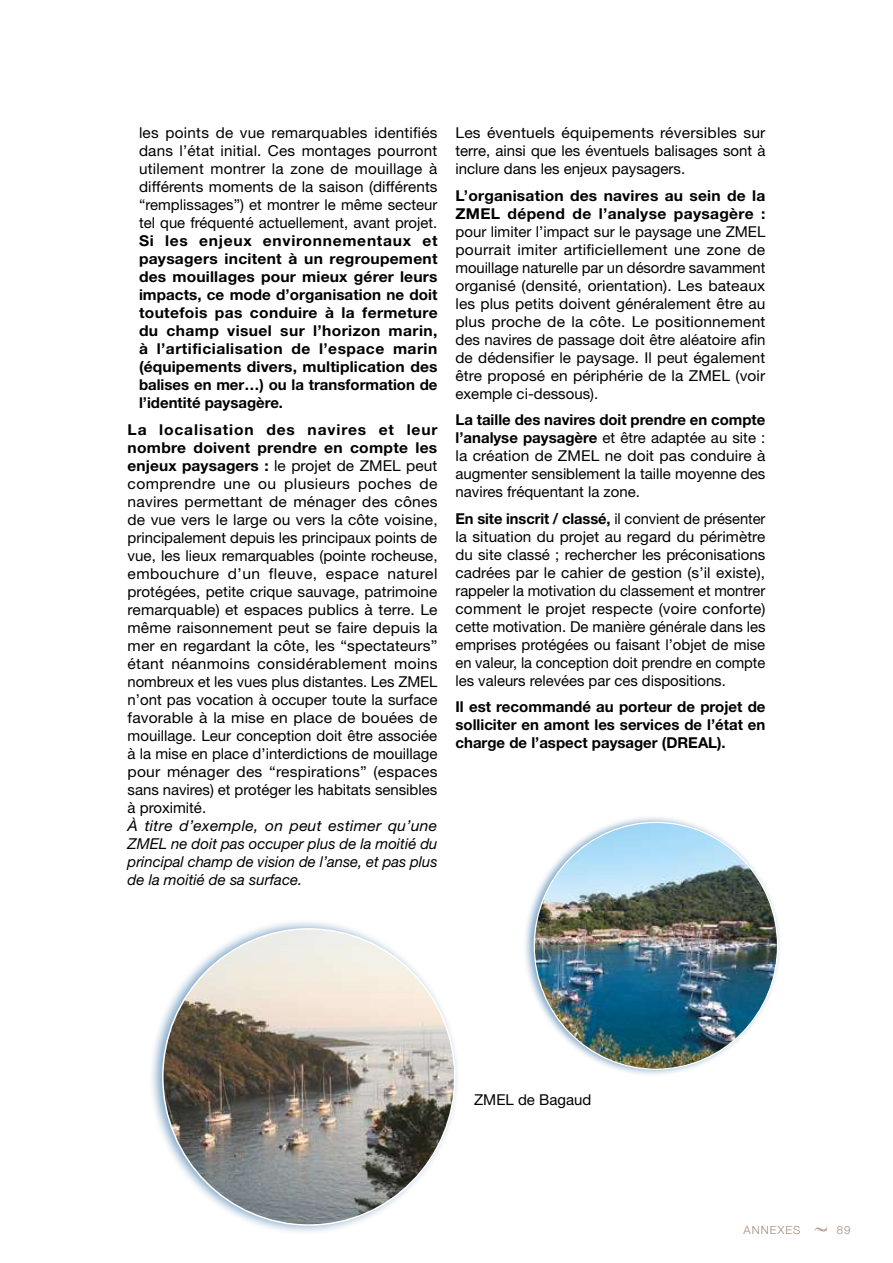
<style>
.page{position:relative;width:893px;height:1263px;background:#fff}
.page>*{position:absolute;margin:0;border:0;box-sizing:border-box;transform-origin:0 0}
.t1{font:15px/18px "Helvetica Neue LT Std";color:#000;text-align:justify}
.t2{font:700 15px/18px "Helvetica Neue LT Std";color:#000;text-align:justify;scale:1.04 1}
.t3{font:italic 15px/18px "Helvetica Neue LT Std";color:#000;text-align:justify;scale:1.04 1}
.t4{font:15px/18px "Helvetica Neue LT Std";color:#000;text-align:justify;scale:1.04 1}
.t5{font:700 15px/18px "Helvetica Neue LT Std";color:#000;text-align:justify}
.t6{font:300 11.25px "Helvetica Neue LT Std";letter-spacing:.09em;color:#a48a7a}
.s1{font-weight:700}
</style>
<div class="page">
<svg style="left:814px;top:1227px;width:14px;height:5px"></svg>
<div style="left:523px;top:815px;width:259px;height:262px;background:#004f91;opacity:.5"></div>
<img style="left:534px;top:822px;width:243px;height:247px">
<div style="left:148px;top:919px;width:313px;height:316px;background:#004f91;opacity:.5"></div>
<img style="left:163px;top:929px;width:292px;height:296px">
<p class="t1" style="left:139px;top:124px;width:300px">les points de vue remarquables identifiés dans l’état initial. Ces montages pourront utilement montrer la zone de mouillage à différents moments de la saison (différents “remplissages”) et montrer le même secteur tel que fréquenté actuellement, avant projet.</p>
<p class="t2" style="left:139px;top:232px;width:289px">Si les enjeux environnementaux et paysagers incitent à un regroupement des mouillages pour mieux gérer leurs impacts, ce mode d’organisation ne doit toutefois pas conduire à la fermeture du champ visuel sur l’horizon marin, à l’artificialisation de l’espace marin (équipements divers, multiplication des balises en mer…) ou la transformation de l’identité paysagère.</p>
<p class="t1" style="left:128px;top:420px;width:312px"><span class="s1">La localisation des navires et leur nombre doivent prendre en compte les enjeux paysagers :</span> le projet de ZMEL peut comprendre une ou plusieurs poches de navires permettant de ménager des cônes de vue vers le large ou vers la côte voisine, principalement depuis les principaux points de vue, les lieux remarquables (pointe rocheuse, embouchure d’un fleuve, espace naturel protégées, petite crique sauvage, patrimoine remarquable) et espaces publics à terre. Le même raisonnement peut se faire depuis la mer en regardant la côte, les “spectateurs” étant néanmoins considérablement moins nombreux et les vues plus distantes. Les ZMEL n’ont pas vocation à occuper toute la surface favorable à la mise en place de bouées de mouillage. Leur conception doit être associée à la mise en place d’interdictions de mouillage pour ménager des “respirations” (espaces sans navires) et protéger les habitats sensibles à proximité.</p>
<p class="t3" style="left:128px;top:816px;width:300px">À titre d’exemple, on peut estimer qu’une ZMEL ne doit pas occuper plus de la moitié du principal champ de vision de l’anse, et pas plus de la moitié de sa surface.</p>
<p class="t4" style="left:455px;top:124px;width:299px">Les éventuels équipements réversibles sur terre, ainsi que les éventuels balisages sont à inclure dans les enjeux paysagers.</p>
<p class="t2" style="left:455px;top:186px;width:300px">L’organisation des navires au sein de la<br>ZMEL dépend de l’analyse paysagère :</p>
<p class="t1" style="left:455px;top:222px;width:312px">pour limiter l’impact sur le paysage une ZMEL pourrait imiter artificiellement une zone de mouillage naturelle par un désordre savamment organisé (densité, orientation). Les bateaux les plus petits doivent généralement être au plus proche de la côte. Le positionnement des navires de passage doit être aléatoire afin de dédensifier le paysage. Il peut également être proposé en périphérie de la ZMEL (voir exemple ci-dessous).</p>
<p class="t1" style="left:455px;top:411px;width:312px"><span class="s1">La taille des navires doit prendre en compte l’analyse paysagère</span> et être adaptée au site : la création de ZMEL ne doit pas conduire à augmenter sensiblement la taille moyenne des navires fréquentant la zone.</p>
<p class="t1" style="left:455px;top:509px;width:311px"><span class="s1">En site inscrit / classé,</span> il convient de présenter la situation du projet au regard du périmètre du site classé ; rechercher les préconisations cadrées par le cahier de gestion (s’il existe), rappeler la motivation du classement et montrer comment le projet respecte (voire conforte) cette motivation. De manière générale dans les emprises protégées ou faisant l’objet de mise en valeur, la conception doit prendre en compte les valeurs relevées par ces dispositions.</p>
<p class="t5" style="left:455px;top:698px;width:312px">Il est recommandé au porteur de projet de solliciter en amont les services de l’état en charge de l’aspect paysager (DREAL).</p>
<p class="t1" style="left:474px;top:1090px;width:119px">ZMEL de Bagaud</p>
<p class="t6" style="left:743px;top:1223px;width:59px">ANNEXES</p>
<p class="t6" style="left:837px;top:1223px;width:15px">89</p>
</div>
